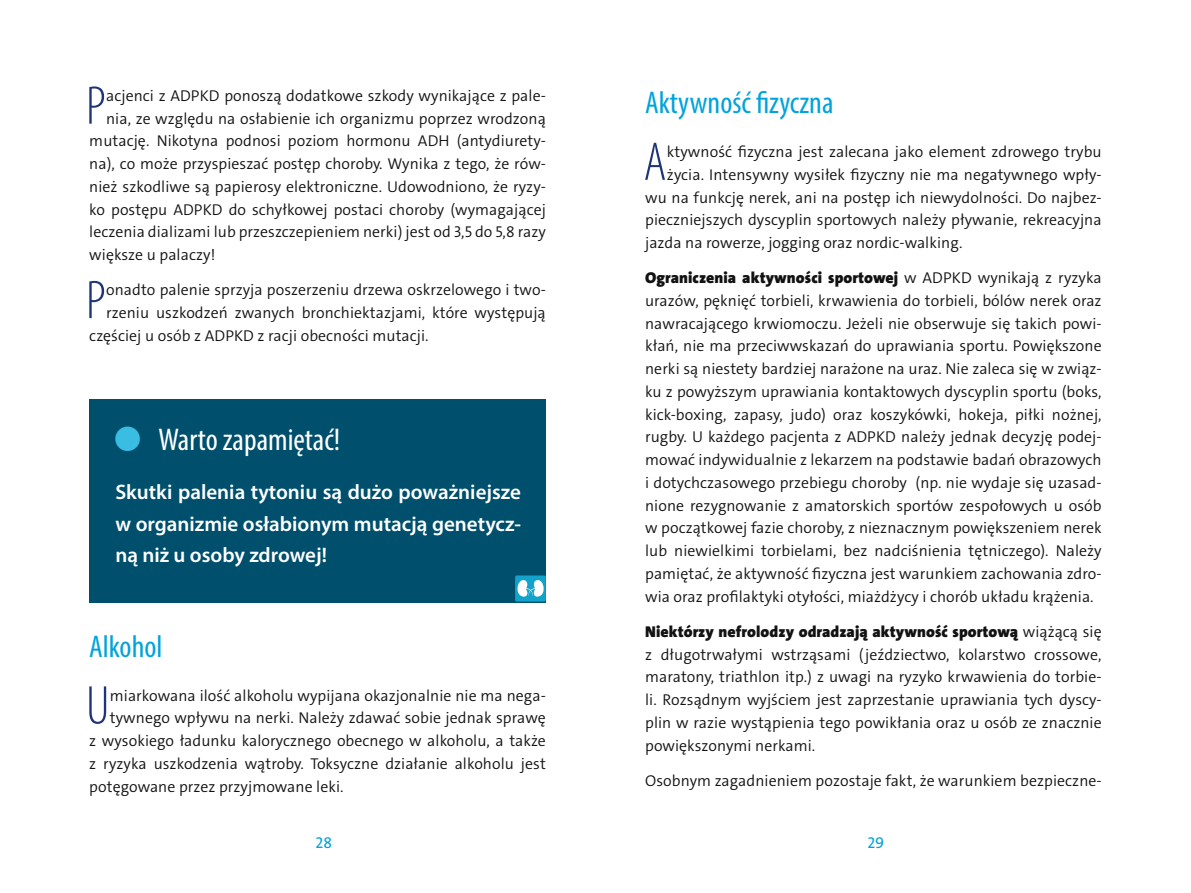
<style>
.page{position:relative;width:1191px;height:893px;background:#fff}
.page>*{position:absolute;margin:0;border:0;box-sizing:border-box;transform-origin:0 0}
.t1{font:300 condensed 54.95px "Myriad Pro";color:#203577}
.t2{font:condensed 31.5px "Myriad Pro";color:#00a3db}
.t3{font:condensed 31.5px "Myriad Pro";color:#fff}
.t4{font:600 21px/31.5px "Myriad Pro";color:#fff;text-align:justify}
.t5{font:300 15.75px/22.8px "The Sans C4 s";letter-spacing:.005em;color:#121212;text-align:justify}
.t6{font:15.75px "The Sans C4 s";color:#00a3db}
.s1{font-family:"The Sans C4 s";font-weight:700;font-stretch:normal;font-size:24.5px;color:#39bde2}
.s2{font-weight:900}
</style>
<div class="page">
<div style="left:89px;top:399px;width:457px;height:204px;background:#00506d"></div>
<div style="left:515px;top:575px;width:31px;height:27px;background:#13a2ca;border-radius:2px"></div>
<svg style="left:517px;top:580px;width:26px;height:17px"></svg>
<h1 class="t1" style="left:86px;top:76px;width:21px">P</h1>
<p class="t5" style="left:106px;top:84px;width:441px">acjenci z ADPKD ponoszą dodatkowe szkody wynikające z pale-</p>
<p class="t5" style="left:106px;top:107px;width:441px">nia, ze względu na osłabienie ich organizmu poprzez wrodzoną</p>
<p class="t5" style="left:89px;top:130px;width:458px">mutację. Nikotyna podnosi poziom hormonu ADH (antydiurety-</p>
<p class="t5" style="left:89px;top:153px;width:458px">na), co może przyspieszać postęp choroby. Wynika z tego, że rów-</p>
<p class="t5" style="left:89px;top:175px;width:458px">nież szkodliwe są papierosy elektroniczne. Udowodniono, że ryzy-</p>
<p class="t5" style="left:89px;top:198px;width:458px">ko postępu ADPKD do schyłkowej postaci choroby (wymagającej</p>
<p class="t5" style="left:89px;top:221px;width:458px">leczenia dializami lub przeszczepieniem nerki) jest od 3,5 do 5,8 razy</p>
<p class="t5" style="left:89px;top:244px;width:128px">większe u palaczy!</p>
<h1 class="t1" style="left:86px;top:271px;width:21px">P</h1>
<p class="t5" style="left:106px;top:279px;width:441px">onadto palenie sprzyja poszerzeniu drzewa oskrzelowego i two-</p>
<p class="t5" style="left:106px;top:302px;width:441px">rzeniu uszkodzeń zwanych bronchiektazjami, które występują</p>
<p class="t5" style="left:89px;top:324px;width:341px">częściej u osób z ADPKD z racji obecności mutacji.</p>
<h2 class="t3" style="left:115px;top:421px;width:226px"><span class="s1">●</span> Warto zapamiętać!</h2>
<h3 class="t4" style="left:115px;top:476px;width:407px">Skutki palenia tytoniu są dużo poważniejsze w organizmie osłabionym mutacją genetycz&shy;ną niż u osoby zdrowej!</h3>
<h2 class="t2" style="left:89px;top:627px;width:75px">Alkohol</h2>
<h1 class="t1" style="left:86px;top:676px;width:25px">U</h1>
<p class="t5" style="left:110px;top:684px;width:437px">miarkowana ilość alkoholu wypijana okazjonalnie nie ma nega-</p>
<p class="t5" style="left:110px;top:707px;width:437px">tywnego wpływu na nerki. Należy zdawać sobie jednak sprawę</p>
<p class="t5" style="left:89px;top:730px;width:458px">z wysokiego ładunku kalorycznego obecnego w alkoholu, a także</p>
<p class="t5" style="left:89px;top:752px;width:458px">z ryzyka uszkodzenia wątroby. Toksyczne działanie alkoholu jest</p>
<p class="t5" style="left:89px;top:775px;width:256px">potęgowane przez przyjmowane leki.</p>
<h2 class="t2" style="left:645px;top:83px;width:190px">Aktywność fizyczna</h2>
<h1 class="t1" style="left:643px;top:132px;width:25px">A</h1>
<p class="t5" style="left:667px;top:141px;width:436px">ktywność fizyczna jest zalecana jako element zdrowego trybu</p>
<p class="t5" style="left:667px;top:163px;width:436px">życia. Intensywny wysiłek fizyczny nie ma negatywnego wpły-</p>
<p class="t5" style="left:645px;top:186px;width:458px">wu na funkcję nerek, ani na postęp ich niewydolności. Do najbez-</p>
<p class="t5" style="left:645px;top:209px;width:458px">pieczniejszych dyscyplin sportowych należy pływanie, rekreacyjna</p>
<p class="t5" style="left:645px;top:232px;width:319px">jazda na rowerze, jogging oraz nordic-walking.</p>
<p class="t5" style="left:645px;top:267px;width:458px"><span class="s2">Ograniczenia aktywności sportowej</span> w ADPKD wynikają z ryzyka urazów, pęknięć torbieli, krwawienia do torbieli, bólów nerek oraz nawracającego krwiomoczu. Jeżeli nie obserwuje się takich powi&shy;kłań, nie ma przeciwwskazań do uprawiania sportu. Powiększone nerki są niestety bardziej narażone na uraz. Nie zaleca się w związ&shy;ku z powyższym uprawiania kontaktowych dyscyplin sportu (boks, kick-boxing, zapasy, judo) oraz koszykówki, hokeja, piłki nożnej, rugby. U każdego pacjenta z ADPKD należy jednak decyzję podej&shy;mować indywidualnie z lekarzem na podstawie badań obrazowych i dotychczasowego przebiegu choroby (np. nie wydaje się uzasad&shy;nione rezygnowanie z amatorskich sportów zespołowych u osób w początkowej fazie choroby, z nieznacznym powiększeniem nerek lub niewielkimi torbielami, bez nadciśnienia tętniczego). Należy pamiętać, że aktywność fizyczna jest warunkiem zachowania zdro&shy;wia oraz profilaktyki otyłości, miażdżycy i chorób układu krążenia.</p>
<p class="t5" style="left:645px;top:620px;width:458px"><span class="s2">Niektórzy nefrolodzy odradzają aktywność sportową</span> wiążącą się z długotrwałymi wstrząsami (jeździectwo, kolarstwo crossowe, maratony, triathlon itp.) z uwagi na ryzyko krwawienia do torbie&shy;li. Rozsądnym wyjściem jest zaprzestanie uprawiania tych dyscy&shy;plin w razie wystąpienia tego powikłania oraz u osób ze znacznie powiększonymi nerkami.</p>
<p class="t5" style="left:645px;top:769px;width:458px">Osobnym zagadnieniem pozostaje fakt, że warunkiem bezpieczne-</p>
<p class="t6" style="left:315px;top:832px;width:18px">28</p>
<p class="t6" style="left:867px;top:832px;width:19px">29</p>
</div>
